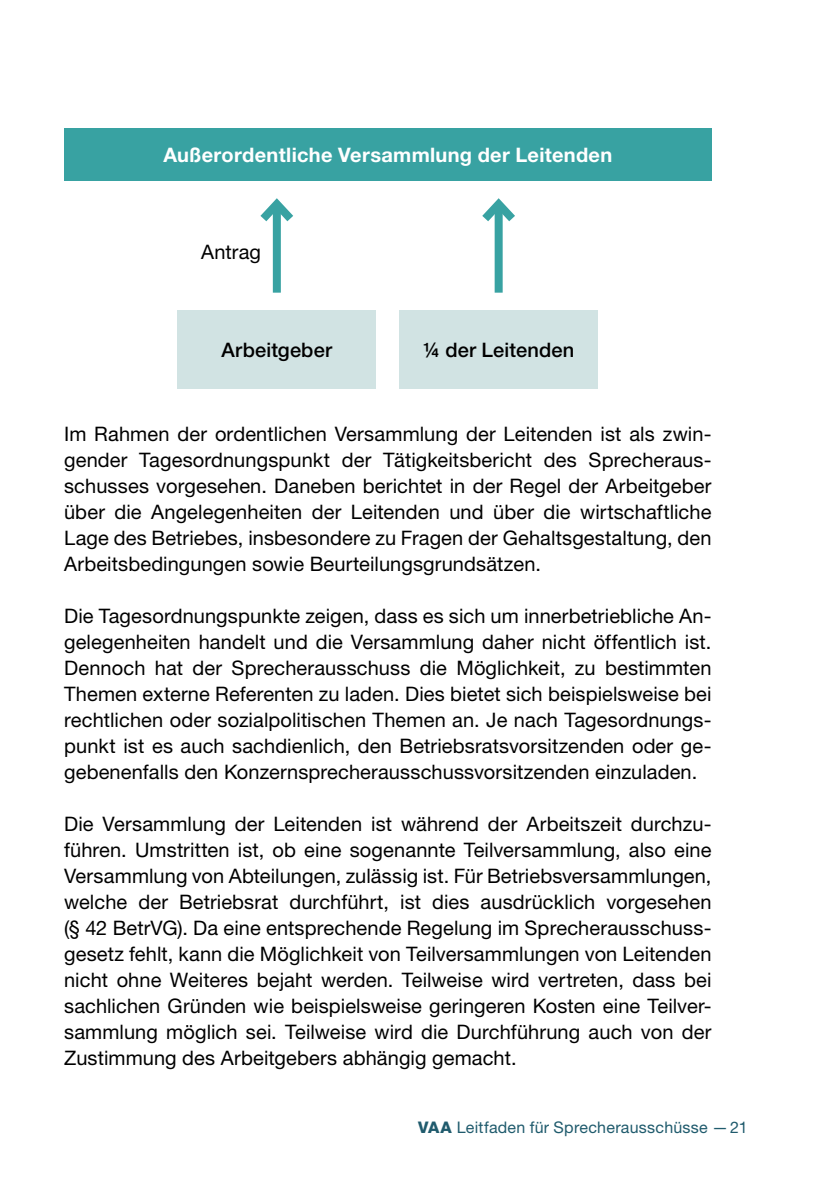
<style>
.page{position:relative;width:840px;height:1191px;background:#fff}
.page>*{position:absolute;margin:0;border:0;box-sizing:border-box;transform-origin:0 0}
.DIN_A5__Fließtext_55{font:20px/26px "Helvetica Neue LT Std";letter-spacing:.005em;color:#000;text-align:justify}
.t1{font:700 20px "Helvetica Neue LT Std";letter-spacing:.015em;color:#fff}
.t2{font:500 20px "Helvetica Neue LT Std";letter-spacing:.01em;color:#000}
.t3{font:16px "Helvetica Neue LT Std";letter-spacing:.015em;color:#205b6d}
.s1{font-weight:800}
</style>
<div class="page">
<div style="left:177px;top:310px;width:199px;height:78px;background:#d1e3e3"></div>
<div style="left:399px;top:310px;width:198px;height:78px;background:#d1e3e3"></div>
<div style="left:64px;top:128px;width:647px;height:52px;background:#38a2a2"></div>
<div style="left:273px;top:204px;width:8px;height:89px;background:#38a2a2"></div>
<svg style="left:260px;top:198px;width:34px;height:32px"></svg>
<div style="left:494px;top:204px;width:8px;height:89px;background:#38a2a2"></div>
<svg style="left:482px;top:198px;width:33px;height:32px"></svg>
<p class="t1" style="left:163px;top:142px;width:450px">Außerordentliche Versammlung der Leitenden</p>
<p class="DIN_A5__Fließtext_55" style="left:201px;top:238px;width:61px">Antrag</p>
<p class="t2" style="left:221px;top:337px;width:112px">Arbeitgeber</p>
<p class="t2" style="left:423px;top:337px;width:152px">¼ der Leitenden</p>
<p class="DIN_A5__Fließtext_55" style="left:64px;top:420px;width:648px">Im Rahmen der ordentlichen Versammlung der Leitenden ist als zwin&shy;gender Tagesordnungspunkt der Tätigkeitsbericht des Sprecheraus&shy;schusses vorgesehen. Daneben berichtet in der Regel der Arbeitgeber über die Angelegenheiten der Leitenden und über die wirtschaftliche Lage des Betriebes, insbesondere zu Fragen der Gehaltsgestaltung, den Arbeitsbedingungen sowie Beurteilungsgrundsätzen.</p>
<p class="DIN_A5__Fließtext_55" style="left:64px;top:602px;width:648px">Die Tagesordnungspunkte zeigen, dass es sich um innerbetriebliche An&shy;gelegenheiten handelt und die Versammlung daher nicht öffentlich ist.<br>Dennoch hat der Sprecherausschuss die Möglichkeit, zu bestimmten Themen externe Referenten zu laden. Dies bietet sich beispielsweise bei rechtlichen oder sozialpolitischen Themen an. Je nach Tagesordnungs&shy;punkt ist es auch sachdienlich, den Betriebsratsvorsitzenden oder ge&shy;gebenenfalls den Konzernsprecherausschussvorsitzenden einzuladen.</p>
<p class="DIN_A5__Fließtext_55" style="left:64px;top:810px;width:648px">Die Versammlung der Leitenden ist während der Arbeitszeit durchzu&shy;führen. Umstritten ist, ob eine sogenannte Teilversammlung, also eine Versammlung von Abteilungen, zulässig ist. Für Betriebsversammlungen, welche der Betriebsrat durchführt, ist dies ausdrücklich vorgesehen (§ 42 BetrVG). Da eine entsprechende Regelung im Sprecherausschuss&shy;gesetz fehlt, kann die Möglichkeit von Teilversammlungen von Leitenden nicht ohne Weiteres bejaht werden. Teilweise wird vertreten, dass bei sachlichen Gründen wie beispielsweise geringeren Kosten eine Teilver&shy;sammlung möglich sei. Teilweise wird die Durchführung auch von der Zustimmung des Arbeitgebers abhängig gemacht.</p>
<p class="t3" style="left:418px;top:1117px;width:331px"><span class="s1">VAA</span> Leitfaden für Sprecherausschüsse —21</p>
</div>
